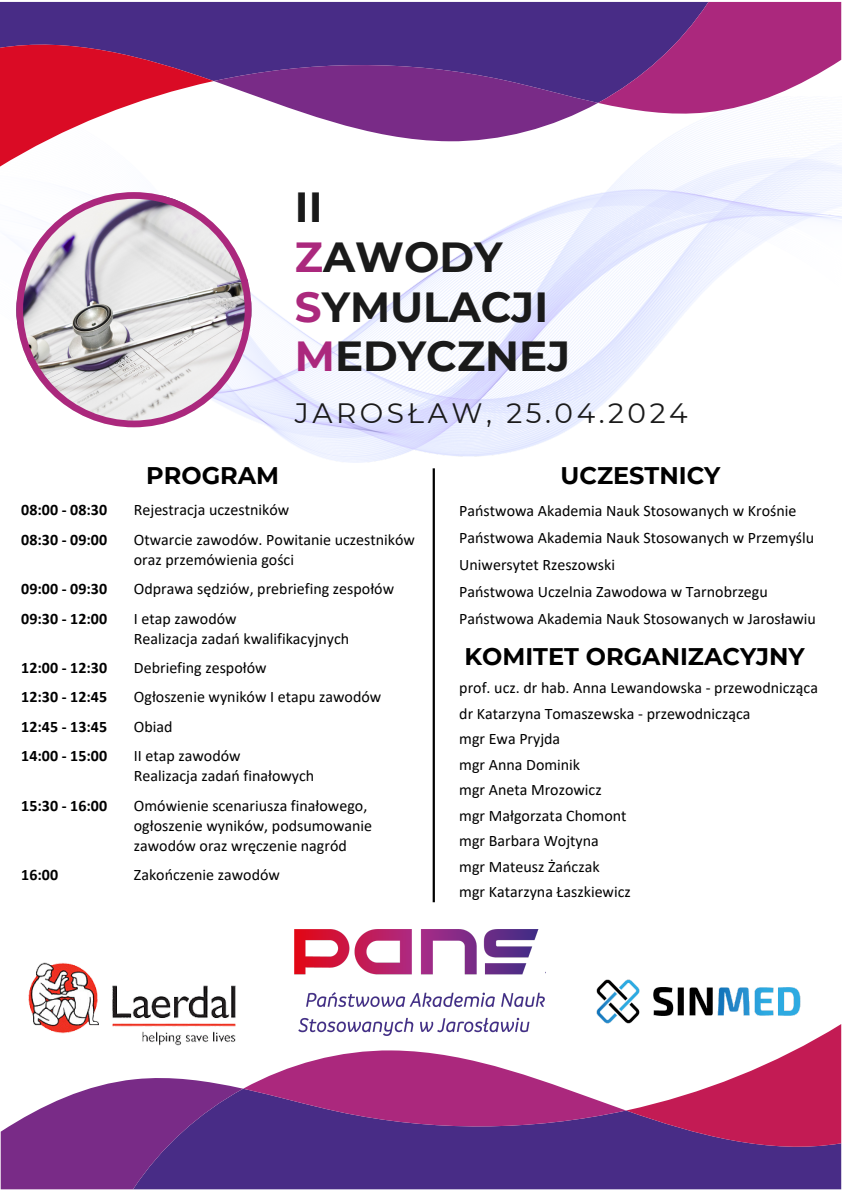
<style>
.page{position:relative;width:842px;height:1191px;background:#fff}
.page>*{position:absolute;margin:0;border:0;box-sizing:border-box;transform-origin:0 0}
.t1{font:700 42px/49.5px "Montserrat";color:#1a1a1a}
.t2{font:28px "Montserrat";letter-spacing:.125em;color:#1a1a1a}
.t3{font:700 24px "Montserrat";color:#000}
.t4{font:16px/20.2px "Calibri";color:#000}
.t5{font:700 16px "Calibri";color:#000}
.s1{color:#ab287d}
</style>
<div class="page">
<img style="left:126px;top:167px;width:716px;height:295px">
<svg style="left:1px;top:1024px;width:840px;height:164px"></svg>
<img style="left:295px;top:929px;width:244px;height:46px">
<img style="left:295px;top:992px;width:250px;height:43px">
<svg style="left:0;top:2px;width:841px;height:166px"></svg>
<svg style="left:16px;top:192px;width:235px;height:235px"></svg>
<img style="left:1px;top:962px;width:266px;height:101px">
<img style="left:585px;top:979px;width:226px;height:48px">
<hr style="left:433px;top:468px;width:2px;height:434px;background:#000">
<p class="t1" style="left:295px;top:183px;width:277px">II<br><span class="s1">Z</span>AWODY<br><span class="s1">S</span>YMULACJI<br><span class="s1">M</span>EDYCZNEJ</p>
<p class="t2" style="left:295px;top:395px;width:394px">JAROSŁAW, 25.04.2024</p>
<p class="t3" style="left:146px;top:461px;width:134px">PROGRAM</p>
<h3 class="t3" style="left:561px;top:461px;width:161px">UCZESTNICY</h3>
<p class="t4" style="left:459px;top:502px;width:339px">Państwowa Akademia Nauk Stosowanych w Krośnie</p>
<p class="t4" style="left:459px;top:529px;width:356px">Państwowa Akademia Nauk Stosowanych w Przemyślu</p>
<p class="t4" style="left:459px;top:556px;width:157px">Uniwersytet Rzeszowski</p>
<p class="t4" style="left:459px;top:583px;width:310px">Państwowa Uczelnia Zawodowa w Tarnobrzegu</p>
<p class="t4" style="left:459px;top:610px;width:358px">Państwowa Akademia Nauk Stosowanych w Jarosławiu</p>
<h3 class="t3" style="left:464px;top:642px;width:342px">KOMITET ORGANIZACYJNY</h3>
<p class="t4" style="left:459px;top:679px;width:360px">prof. ucz. dr hab. Anna Lewandowska - przewodnicząca</p>
<p class="t4" style="left:459px;top:704px;width:293px">dr Katarzyna Tomaszewska - przewodnicząca</p>
<p class="t4" style="left:459px;top:730px;width:102px">mgr Ewa Pryjda</p>
<p class="t4" style="left:459px;top:755px;width:122px">mgr Anna Dominik</p>
<p class="t4" style="left:459px;top:781px;width:144px">mgr Aneta Mrozowicz</p>
<p class="t4" style="left:459px;top:806px;width:169px">mgr Małgorzata Chomont</p>
<p class="t4" style="left:459px;top:832px;width:141px">mgr Barbara Wojtyna</p>
<p class="t4" style="left:459px;top:857px;width:142px">mgr Mateusz Żańczak</p>
<p class="t4" style="left:459px;top:883px;width:173px">mgr Katarzyna Łaszkiewicz</p>
<p class="t5" style="left:21px;top:503px;width:87px">08:00 - 08:30</p>
<p class="t4" style="left:134px;top:501px;width:157px">Rejestracja uczestników</p>
<p class="t5" style="left:21px;top:533px;width:87px">08:30 - 09:00</p>
<h1 class="t4" style="left:134px;top:530px;width:283px">Otwarcie zawodów. Powitanie uczestników</h1>
<h2 class="t4" style="left:134px;top:551px;width:162px">oraz przemówienia gości</h2>
<h3 class="t5" style="left:21px;top:582px;width:87px">09:00 - 09:30</h3>
<p class="t4" style="left:134px;top:580px;width:262px">Odprawa sędziów, prebriefing zespołów</p>
<p class="t5" style="left:21px;top:611px;width:87px">09:30 - 12:00</p>
<p class="t4" style="left:134px;top:609px;width:104px">I etap zawodów</p>
<p class="t4" style="left:134px;top:629px;width:217px">Realizacja zadań kwalifikacyjnych</p>
<p class="t5" style="left:21px;top:661px;width:87px">12:00 - 12:30</p>
<p class="t4" style="left:134px;top:659px;width:134px">Debriefing zespołów</p>
<p class="t5" style="left:21px;top:690px;width:87px">12:30 - 12:45</p>
<p class="t4" style="left:134px;top:688px;width:249px">Ogłoszenie wyników I etapu zawodów</p>
<p class="t5" style="left:21px;top:719px;width:87px">12:45 - 13:45</p>
<p class="t4" style="left:134px;top:717px;width:40px">Obiad</p>
<p class="t5" style="left:21px;top:749px;width:87px">14:00 - 15:00</p>
<p class="t4" style="left:134px;top:746px;width:108px">II etap zawodów</p>
<p class="t4" style="left:134px;top:767px;width:182px">Realizacja zadań finałowych</p>
<p class="t5" style="left:21px;top:798px;width:87px">15:30 - 16:00</p>
<p class="t4" style="left:134px;top:796px;width:240px">Omówienie scenariusza finałowego, ogłoszenie wyników, podsumowanie zawodów oraz wręczenie nagród</p>
<p class="t5" style="left:21px;top:868px;width:38px">16:00</p>
<p class="t4" style="left:134px;top:866px;width:148px">Zakończenie zawodów</p>
</div>
